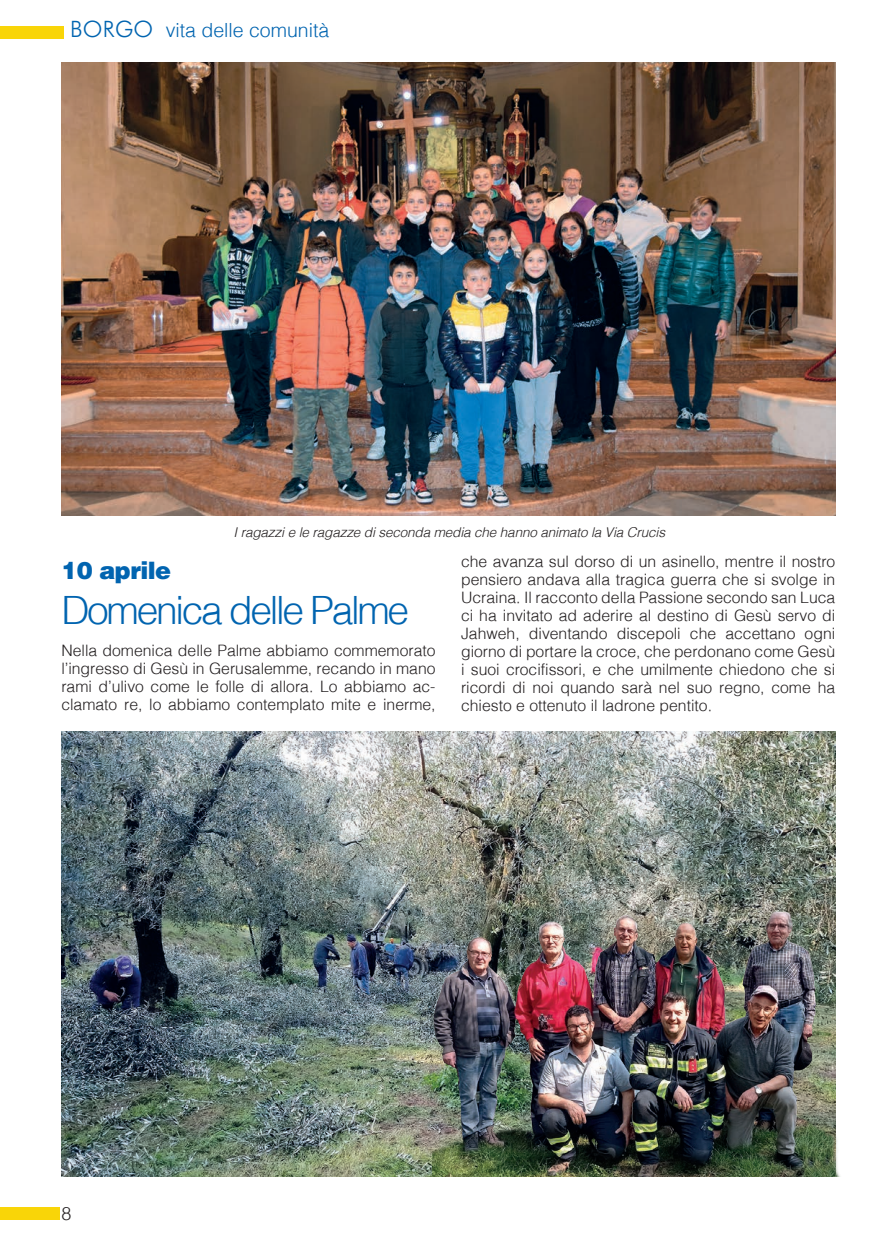
<style>
.page{position:relative;width:895px;height:1259px;background:#fff}
.page>*{position:absolute;margin:0;border:0;box-sizing:border-box;transform-origin:0 0}
.t1{font:300 39px "Helv";letter-spacing:-.06em;color:#0164b0}
.t2{font:900 24px "Helvetica";letter-spacing:-.025em;color:#0164b0}
.t3{font:300 19.5px "Helv";color:#0164b0}
.t4{font:300 18px "Helv";color:#231f20}
.t5{font:300 15.75px/18px "Helv";color:#231f20;text-align:justify}
.t6{font:italic 300 13.5px "Helv";color:#231f20}
.s1{font-family:"Futura BT";font-size:22.5px}
</style>
<div class="page">
<div style="left:0;top:1206px;width:59px;height:13px;background:#f9d508"></div>
<div style="left:0;top:26px;width:64px;height:13px;background:#f9d508"></div>
<img style="left:61px;top:62px;width:774px;height:453px">
<img style="left:61px;top:731px;width:774px;height:445px">
<img style="left:432px;top:907px;width:408px;height:269px">
<p class="t3" style="left:70px;top:18px;width:260px"><span class="s1">BORGO</span> vita delle comunità</p>
<p class="t6" style="left:234px;top:524px;width:437px">Iragazzie le ragazze diseconda media che hanno animato la Via Crucis</p>
<p class="t2" style="left:61px;top:555px;width:111px">10 aprile</p>
<p class="t1" style="left:61px;top:586px;width:349px">Domenica delle Palme</p>
<p class="t5" style="left:61px;top:641px;width:376px">Nella domenica delle Palme abbiamo commemorato l’ingresso di Gesù in Gerusalemme, recando in mano rami d’ulivo come le folle di allora. Lo abbiamo ac&shy;clamato re, lo abbiamo contemplato mite e inerme,</p>
<p class="t5" style="left:461px;top:552px;width:376px">che avanza sul dorso di un asinello, mentre il nostro pensiero andava alla tragica guerra che si svolge in Ucraina. Il racconto della Passione secondo san Luca ci ha invitato ad aderire al destino di Gesù servo di Jahweh, diventando discepoli che accettano ogni giorno di portare la croce, che perdonano come Gesù i suoi crocifissori, e che umilmente chiedono che si ricordi di noi quando sarà nel suo regno, come ha chiesto e ottenuto il ladrone pentito.</p>
<p class="t4" style="left:62px;top:1201px;width:12px">8</p>
</div>
